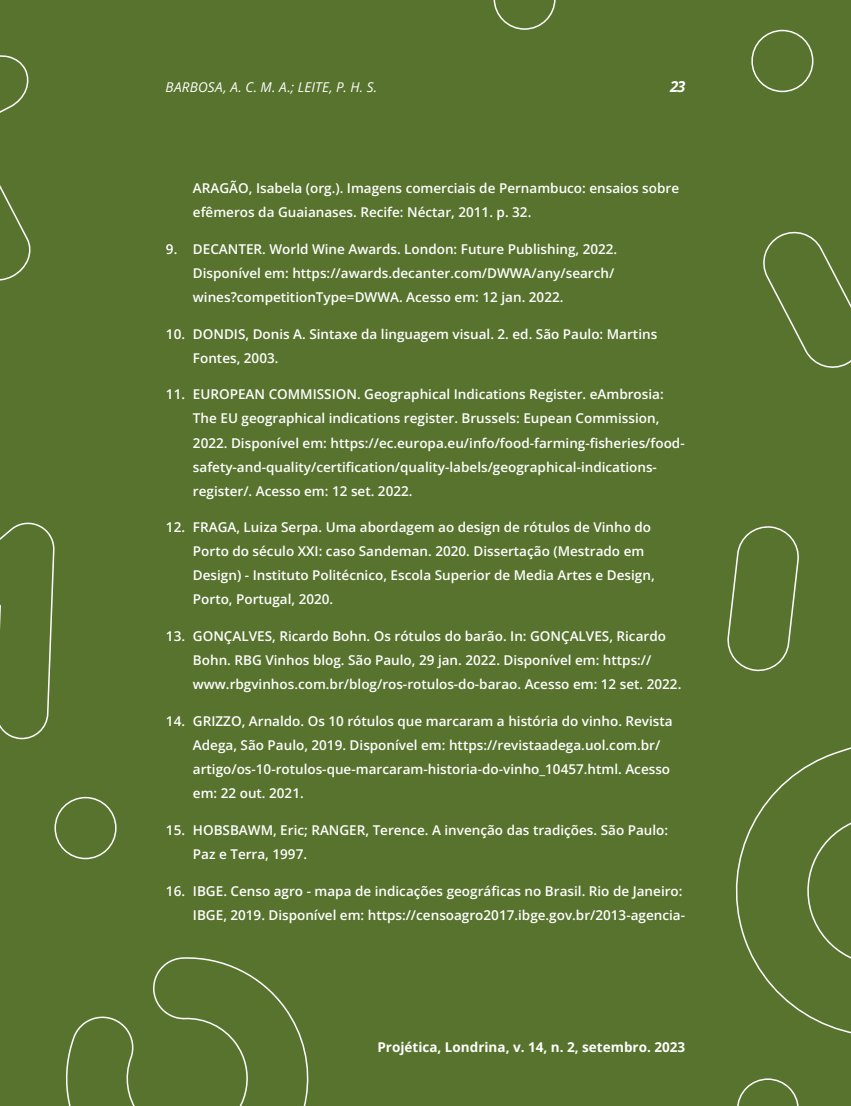
<style>
.page{position:relative;width:851px;height:1106px;background:#fff}
.page>*{position:absolute;margin:0;border:0;box-sizing:border-box;transform-origin:0 0}
.t1{font:italic 700 15px "Open Sans";color:#fff}
.t2{font:600 13.5px/24px "Open Sans";color:#fff}
.t3{font:700 13.5px "Open Sans";color:#fff}
.t4{font:italic 13.5px "Open Sans";letter-spacing:.015em;color:#fff}
</style>
<div class="page">
<div style="left:0;top:0;width:850px;height:1106px;background:#57732d"></div>
<svg style="left:0;top:522px;width:55px;height:218px"></svg>
<svg style="left:735px;top:747px;width:115px;height:286px"></svg>
<svg style="left:0;top:55px;width:31px;height:226px"></svg>
<svg style="left:763px;top:231px;width:87px;height:137px"></svg>
<svg style="left:727px;top:526px;width:72px;height:146px"></svg>
<svg style="left:66px;top:957px;width:243px;height:149px"></svg>
<svg style="left:751px;top:30px;width:62px;height:62px"></svg>
<svg style="left:493px;top:0;width:62px;height:30px"></svg>
<svg style="left:737px;top:1078px;width:61px;height:28px"></svg>
<svg style="left:54px;top:797px;width:62px;height:62px"></svg>
<p class="t4" style="left:166px;top:77px;width:213px">BARBOSA, A. C. M. A.; LEITE, P. H. S.</p>
<p class="t1" style="left:670px;top:76px;width:17px">23</p>
<p class="t2" style="left:193px;top:176px;width:487px">ARAGÃO, Isabela (org.). Imagens comerciais de Pernambuco: ensaios sobre efêmeros da Guaianases. Recife: Néctar, 2011. p. 32.</p>
<p class="t2" style="left:193px;top:237px;width:426px;text-indent:-27px">9. DECANTER. World Wine Awards. London: Future Publishing, 2022.<br>Disponível em: https://awards.decanter.com/DWWA/any/search/ wines?competitionType=DWWA. Acesso em: 12 jan. 2022.</p>
<p class="t2" style="left:193px;top:321px;width:465px;text-indent:-27px">10. DONDIS, Donis A. Sintaxe da linguagem visual. 2. ed. São Paulo: Martins<br>Fontes, 2003.</p>
<p class="t2" style="left:193px;top:382px;width:493px;text-indent:-27px">11. EUROPEAN COMMISSION. Geographical Indications Register. eAmbrosia:<br>The EU geographical indications register. Brussels: Eupean Commission, 2022. Disponível em: https://ec.europa.eu/info/food-farming-fisheries/food&shy;safety-and-quality/certification/quality-labels/geographical-indications&shy;register/. Acesso em: 12 set. 2022.</p>
<p class="t2" style="left:193px;top:515px;width:463px;text-indent:-27px">12. FRAGA, Luiza Serpa. Uma abordagem ao design de rótulos de Vinho do Porto do século XXI: caso Sandeman. 2020. Dissertação (Mestrado em Design) - Instituto Politécnico, Escola Superior de Media Artes e Design, Porto, Portugal, 2020.</p>
<p class="t2" style="left:193px;top:624px;width:490px;text-indent:-27px">13. GONÇALVES, Ricardo Bohn. Os rótulos do barão. In: GONÇALVES, Ricardo<br>Bohn. RBG Vinhos blog. São Paulo, 29 jan. 2022. Disponível em: https:// www.rbgvinhos.com.br/blog/ros-rotulos-do-barao. Acesso em: 12 set. 2022.</p>
<p class="t2" style="left:193px;top:708px;width:481px;text-indent:-27px">14. GRIZZO, Arnaldo. Os 10 rótulos que marcaram a história do vinho. Revista Adega, São Paulo, 2019. Disponível em: https://revistaadega.uol.com.br/ artigo/os-10-rotulos-que-marcaram-historia-do-vinho_10457.html. Acesso em: 22 out. 2021.</p>
<p class="t2" style="left:193px;top:817px;width:476px;text-indent:-27px">15. HOBSBAWM, Eric; RANGER, Terence. A invenção das tradições. São Paulo:<br>Paz e Terra, 1997.</p>
<p class="t2" style="left:166px;top:878px;width:520px;text-align:right">16. IBGE. Censo agro - mapa de indicações geográficas no Brasil. Rio de Janeiro:<br>IBGE, 2019. Disponível em: https://censoagro2017.ibge.gov.br/2013-agencia-</p>
<p class="t3" style="left:377px;top:1037px;width:309px">Projética, Londrina, v. 14, n. 2, setembro. 2023</p>
</div>
